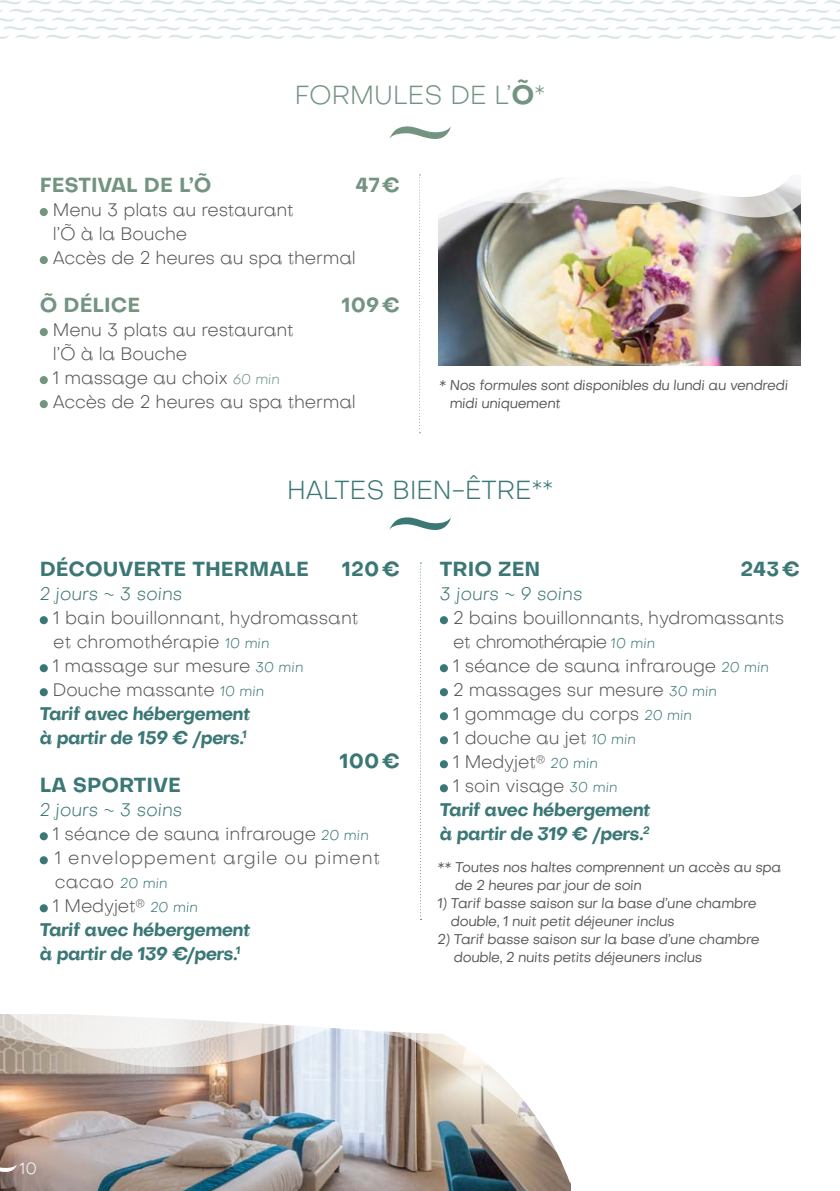
<style>
.page{position:relative;width:840px;height:1191px;background:#fff}
.page>*{position:absolute;margin:0;border:0;box-sizing:border-box;transform-origin:0 0}
.t1{font:300 26px "Subjectivity";color:#3a7775}
.t2{font:300 26px "Subjectivity";color:#749482}
.t3{font:700 20px "Subjectivity";color:#3a7775}
.t4{font:700 20px "Subjectivity";color:#749482}
.t5{font:300 18px/24px "Subjectivity";letter-spacing:-.01em;color:#565655}
.t6{font:italic 700 18px "Subjectivity";letter-spacing:-.04em;color:#3a7775}
.t7{font:italic 300 18px "Subjectivity";color:#3a7775}
.t8{font:300 18px "Subjectivity";letter-spacing:.04em;color:#565655}
.t9{font:300 18px "Subjectivity";letter-spacing:-.05em;color:#565655}
.t10{font:300 16px "Subjectivity";color:#fff}
.t11{font:italic 14px/18px "Subjectivity";letter-spacing:-.03em;color:#565655}
.s1{font-weight:700}
.s2{font-style:italic;font-size:14px;color:#749482}
.s3{font-style:italic;font-size:14px;color:#3a7775}
</style>
<div class="page">
<svg style="left:389px;top:517px;width:61px;height:13px"></svg>
<svg style="left:420px;top:562px;width:1px;height:358px"></svg>
<div style="left:40px;top:616px;width:8px;height:8px;background:#3a7775;border-radius:50%"></div>
<div style="left:40px;top:664px;width:8px;height:8px;background:#3a7775;border-radius:50%"></div>
<div style="left:40px;top:688px;width:8px;height:8px;background:#3a7775;border-radius:50%"></div>
<div style="left:40px;top:832px;width:8px;height:8px;background:#3a7775;border-radius:50%"></div>
<div style="left:40px;top:856px;width:8px;height:8px;background:#3a7775;border-radius:50%"></div>
<div style="left:40px;top:904px;width:8px;height:8px;background:#3a7775;border-radius:50%"></div>
<div style="left:439px;top:616px;width:8px;height:8px;background:#3a7775;border-radius:50%"></div>
<div style="left:439px;top:664px;width:8px;height:8px;background:#3a7775;border-radius:50%"></div>
<div style="left:439px;top:688px;width:8px;height:8px;background:#3a7775;border-radius:50%"></div>
<div style="left:439px;top:712px;width:8px;height:8px;background:#3a7775;border-radius:50%"></div>
<div style="left:439px;top:736px;width:8px;height:8px;background:#3a7775;border-radius:50%"></div>
<div style="left:439px;top:760px;width:8px;height:8px;background:#3a7775;border-radius:50%"></div>
<div style="left:439px;top:784px;width:8px;height:8px;background:#3a7775;border-radius:50%"></div>
<img style="left:0;top:1069px;width:358px;height:122px">
<svg style="left:0;top:0;width:839px;height:39px"></svg>
<svg style="left:0;top:1164px;width:17px;height:8px"></svg>
<svg style="left:389px;top:126px;width:61px;height:13px"></svg>
<svg style="left:419px;top:174px;width:1px;height:259px"></svg>
<div style="left:40px;top:208px;width:8px;height:8px;background:#749482;border-radius:50%"></div>
<div style="left:40px;top:256px;width:8px;height:8px;background:#749482;border-radius:50%"></div>
<div style="left:40px;top:328px;width:8px;height:8px;background:#749482;border-radius:50%"></div>
<div style="left:40px;top:376px;width:8px;height:8px;background:#749482;border-radius:50%"></div>
<div style="left:40px;top:400px;width:8px;height:8px;background:#749482;border-radius:50%"></div>
<img style="left:438px;top:226px;width:361px;height:140px">
<svg style="left:0;top:1050px;width:303px;height:19px;background:#c6bab1"></svg>
<svg style="left:0;top:1014px;width:303px;height:36px;fill:#f0eeec"></svg>
<svg style="left:438px;top:178px;width:363px;height:48px"></svg>
<svg style="left:303px;top:1027px;width:55px;height:156px;background:#c2c9d1"></svg>
<img style="left:358px;top:1030px;width:213px;height:161px">
<h1 class="t2" style="left:295px;top:80px;width:251px">FORMULES DE L’<span class="s1">Õ</span><sup>*</sup></h1>
<p class="t4" style="left:40px;top:173px;width:173px">FESTIVAL DE L’Õ</p>
<p class="t5" style="left:53px;top:198px;width:304px">Menu 3 plats au restaurant<br>l’Õ à la Bouche<br>Accès de 2 heures au spa thermal</p>
<p class="t4" style="left:40px;top:293px;width:102px">Õ DÉLICE</p>
<p class="t5" style="left:53px;top:318px;width:304px">Menu 3 plats au restaurant<br>l’Õ à la Bouche<br>1 massage au choix <span class="s2">60 min<br></span>Accès de 2 heures au spa thermal</p>
<p class="t4" style="left:355px;top:173px;width:46px">47 €</p>
<p class="t4" style="left:341px;top:293px;width:60px">109 €</p>
<p class="t11" style="left:449px;top:378px;width:340px;text-indent:-11px">* Nos formules sont disponibles du lundi au vendredi midi uniquement</p>
<h1 class="t1" style="left:287px;top:475px;width:267px">HALTES BIEN-ÊTRE<sup>**</sup></h1>
<p class="t3" style="left:40px;top:557px;width:270px">DÉCOUVERTE THERMALE</p>
<p class="t7" style="left:40px;top:587px;width:144px">2 jours ~ 3 soins</p>
<p class="t5" style="left:53px;top:606px;width:306px">1 bain bouillonnant, hydromassant</p>
<p class="t5" style="left:53px;top:630px;width:217px">et chromothérapie <span class="s3">10 min</span></p>
<p class="t5" style="left:53px;top:654px;width:252px">1 massage sur mesure <span class="s3">30 min</span></p>
<p class="t5" style="left:53px;top:678px;width:213px">Douche massante <span class="s3">10 min</span></p>
<p class="t6" style="left:40px;top:706px;width:212px">Tarif avec hébergement</p>
<p class="t6" style="left:40px;top:730px;width:209px">à partir de 159 € /pers.<sup>1</sup></p>
<p class="t3" style="left:40px;top:773px;width:143px">LA SPORTIVE</p>
<p class="t7" style="left:40px;top:803px;width:144px">2 jours ~ 3 soins</p>
<p class="t5" style="left:53px;top:822px;width:317px">1 séance de sauna infrarouge <span class="s3">20 min</span></p>
<p class="t8" style="left:55px;top:848px;width:326px">1 enveloppement argile ou piment</p>
<p class="t5" style="left:55px;top:870px;width:114px">cacao <span class="s3">20 min</span></p>
<p class="t5" style="left:53px;top:894px;width:146px">1 Medyjet<sup>®</sup> <span class="s3">20 min</span></p>
<p class="t6" style="left:40px;top:922px;width:212px">Tarif avec hébergement</p>
<p class="t6" style="left:40px;top:946px;width:202px">à partir de 139 €/pers.<sup>1</sup></p>
<p class="t3" style="left:341px;top:557px;width:60px">120 €</p>
<p class="t3" style="left:339px;top:749px;width:62px">100 €</p>
<p class="t3" style="left:740px;top:557px;width:61px">243 €</p>
<p class="t3" style="left:439px;top:557px;width:102px">TRIO ZEN</p>
<p class="t7" style="left:439px;top:587px;width:144px">3 jours ~ 9 soins</p>
<p class="t5" style="left:453px;top:606px;width:332px">2 bains bouillonnants, hydromassants</p>
<p class="t9" style="left:453px;top:632px;width:203px">et chromothérapie <span class="s3">10 min</span></p>
<p class="t5" style="left:453px;top:654px;width:317px">1 séance de sauna infrarouge <span class="s3">20 min</span></p>
<p class="t5" style="left:453px;top:678px;width:265px">2 massages sur mesure <span class="s3">30 min</span></p>
<p class="t5" style="left:453px;top:702px;width:240px">1 gommage du corps <span class="s3">20 min</span></p>
<p class="t5" style="left:453px;top:726px;width:184px">1 douche au jet <span class="s3">10 min</span></p>
<p class="t5" style="left:453px;top:750px;width:146px">1 Medyjet<sup>®</sup> <span class="s3">20 min</span></p>
<p class="t5" style="left:453px;top:774px;width:166px">1 soin visage <span class="s3">30 min</span></p>
<p class="t6" style="left:439px;top:802px;width:212px">Tarif avec hébergement</p>
<p class="t6" style="left:439px;top:826px;width:211px">à partir de 319 € /pers.<sup>2</sup></p>
<p class="t11" style="left:455px;top:859px;width:327px;text-indent:-17px">** Toutes nos haltes comprennent un accès au spa de 2 heures par jour de soin</p>
<p class="t11" style="left:450px;top:895px;width:307px;text-indent:-13px">1) Tarif basse saison sur la base d’une chambre double, 1 nuit petit déjeuner inclus</p>
<p class="t11" style="left:453px;top:931px;width:307px;text-indent:-16px">2) Tarif basse saison sur la base d’une chambre double, 2 nuits petits déjeuners inclus</p>
<p class="t10" style="left:20px;top:1159px;width:19px">10</p>
</div>
